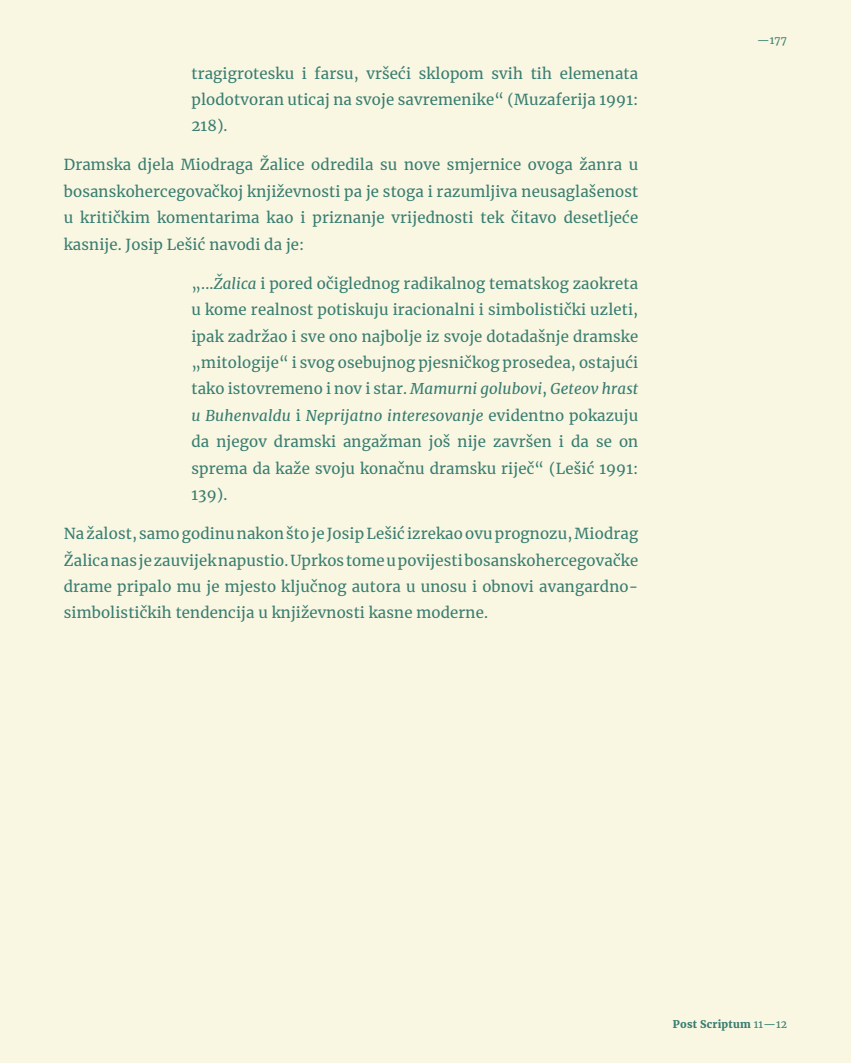
<style>
.page{position:relative;width:851px;height:1063px;background:#fff}
.page>*{position:absolute;margin:0;border:0;box-sizing:border-box;transform-origin:0 0}
.t1{font:15px/26.4px "Merriweather";letter-spacing:.01em;color:#377d70;text-align:justify}
.t2{font:900 10.5px "Merriweather";letter-spacing:.02em;color:#377d70}
.t3{font:10.5px "Merriweather";color:#377d70}
.s1{font-style:italic}
.s2{font-weight:400}
</style>
<div class="page">
<div style="left:0;top:0;width:850px;height:1063px;background:#f9f6e2"></div>
<p class="t1" style="left:191px;top:59px;width:448px">tragigrotesku i farsu, vršeći sklopom svih tih elemenata plodotvoran uticaj na svoje savremenike“ (Muzaferija 1991:<br>218).</p>
<p class="t1" style="left:64px;top:151px;width:576px">Dramska djela Miodraga Žalice odredila su nove smjernice ovoga žanra u bosanskohercegovačkoj književnosti pa je stoga i razumljiva neusaglašenost u kritičkim komentarima kao i priznanje vrijednosti tek čitavo desetljeće kasnije. Josip Lešić navodi da je:</p>
<p class="t1" style="left:191px;top:270px;width:448px">„...<span class="s1">Žalica</span> i pored očiglednog radikalnog tematskog zaokreta u kome realnost potiskuju iracionalni i simbolistički uzleti, ipak zadržao i sve ono najbolje iz svoje dotadašnje dramske „mitologije“ i svog osebujnog pjesničkog prosedea, ostajući tako istovremeno i nov i star. <span class="s1">Mamurni golubovi</span>, <span class="s1">Geteov hrast u Buhenvaldu</span> i <span class="s1">Neprijatno interesovanje</span> evidentno pokazuju da njegov dramski angažman još nije završen i da se on sprema da kaže svoju konačnu dramsku riječ“ (Lešić 1991:<br>139).</p>
<p class="t1" style="left:64px;top:520px;width:576px">Na žalost, samo godinu nakon što je Josip Lešić izrekao ovu prognozu, Miodrag Žalica nas je zauvijek napustio. Uprkos tome u povijesti bosanskohercegovačke drame pripalo mu je mjesto ključnog autora u unosu i obnovi avangardno&shy;simbolističkih tendencija u književnosti kasne moderne.</p>
<p class="t3" style="left:757px;top:33px;width:32px">—177</p>
<p class="t2" style="left:673px;top:1017px;width:116px">Post Scriptum <span class="s2">11—12</span></p>
</div>
